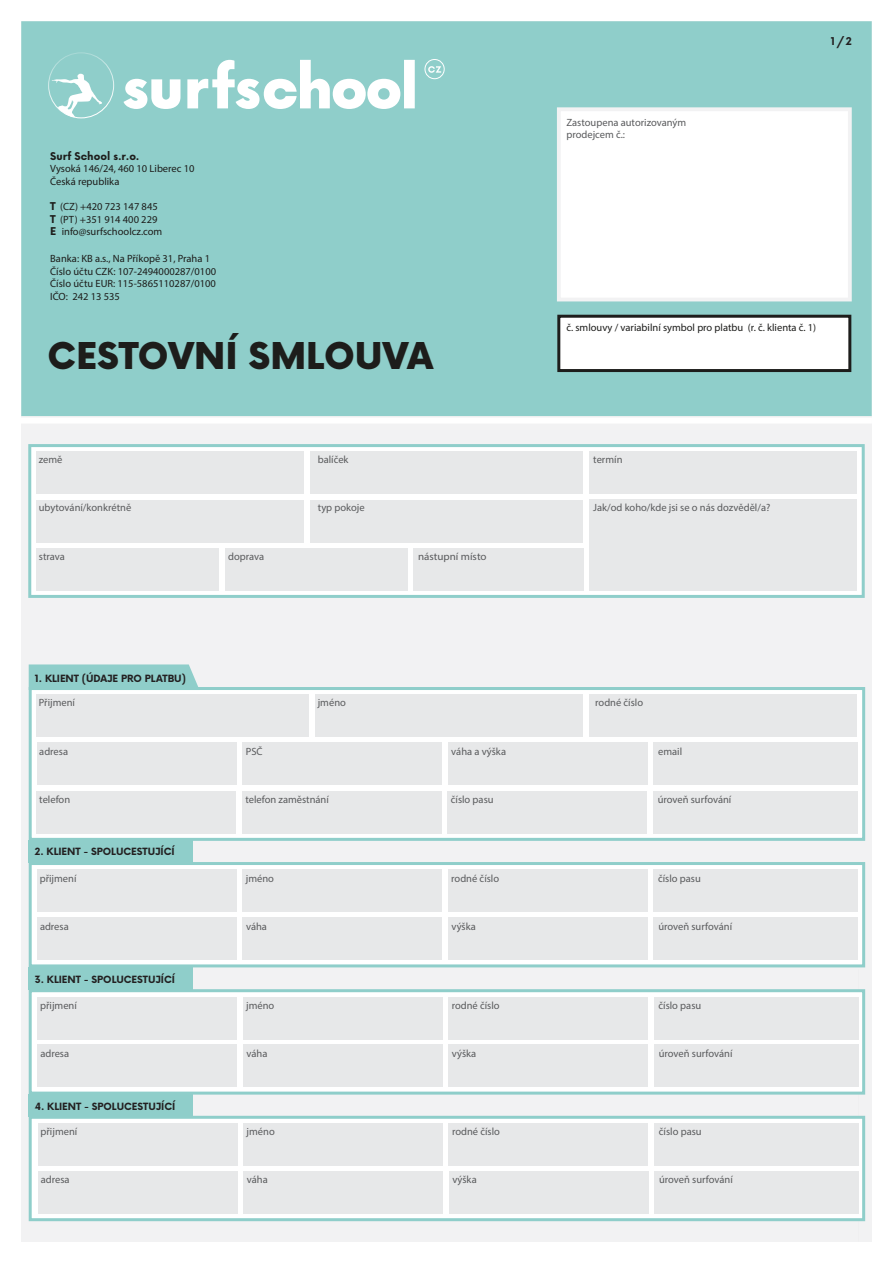
<style>
.page{position:relative;width:893px;height:1263px;background:#fff}
.page>*{position:absolute;margin:0;border:0;box-sizing:border-box;transform-origin:0 0}
.t1{font:900 36px "Now";color:#1d1d1b}
.t2{font:12px "Myriad Pro";letter-spacing:-.025em;color:#232021}
.t3{font:10.5px/12.6px "Myriad Pro";color:#595a5c}
.t4{font:10.5px/12.6px "Myriad Pro";color:#1d1d1b}
.t5{font:700 10.5px "Now";color:#1d1d1b}
.t6{font:10.5px "Myriad Pro";color:#595a5c;scale:1.05 1}
.t7{font:700 10.5px "Now";color:#232021}
.t8{font:700 9.75px "Now";letter-spacing:-.005em;color:#232021}
.s1{font-family:"Now";font-weight:700}
</style>
<div class="page">
<div style="left:21px;top:21px;width:851px;height:1221px;background:#f2f2f3"></div>
<div style="left:21px;top:21px;width:851px;height:395px;background:#8fceca"></div>
<div style="left:29px;top:862px;width:836px;height:105px;background:#fff;border:3px solid #8fceca"></div>
<div style="left:557px;top:107px;width:295px;height:194px;background:#fff;border:4px solid #f2f2f3"></div>
<div style="left:557px;top:315px;width:294px;height:57px;background:#fff;border:3px solid #1d1d1b"></div>
<div style="left:29px;top:687px;width:836px;height:154px;background:#fff;border:3px solid #8fceca"></div>
<div style="left:36px;top:694px;width:272px;height:43px;background:#e7e8e9"></div>
<div style="left:315px;top:694px;width:268px;height:43px;background:#e7e8e9"></div>
<div style="left:589px;top:694px;width:268px;height:43px;background:#e7e8e9"></div>
<div style="left:36px;top:791px;width:200px;height:43px;background:#e7e8e9"></div>
<div style="left:242px;top:791px;width:200px;height:43px;background:#e7e8e9"></div>
<div style="left:653px;top:791px;width:204px;height:43px;background:#e7e8e9"></div>
<div style="left:447px;top:791px;width:200px;height:43px;background:#e7e8e9"></div>
<div style="left:37px;top:743px;width:200px;height:42px;background:#e7e8e9"></div>
<div style="left:242px;top:743px;width:200px;height:42px;background:#e7e8e9"></div>
<div style="left:654px;top:743px;width:204px;height:42px;background:#e7e8e9"></div>
<div style="left:448px;top:743px;width:200px;height:42px;background:#e7e8e9"></div>
<div style="left:37px;top:869px;width:200px;height:43px;background:#e7e8e9"></div>
<div style="left:242px;top:869px;width:200px;height:43px;background:#e7e8e9"></div>
<div style="left:654px;top:869px;width:204px;height:43px;background:#e7e8e9"></div>
<div style="left:448px;top:869px;width:200px;height:43px;background:#e7e8e9"></div>
<div style="left:37px;top:917px;width:200px;height:43px;background:#e7e8e9"></div>
<div style="left:243px;top:917px;width:199px;height:43px;background:#e7e8e9"></div>
<div style="left:654px;top:917px;width:204px;height:43px;background:#e7e8e9"></div>
<div style="left:448px;top:917px;width:200px;height:43px;background:#e7e8e9"></div>
<div style="left:29px;top:840px;width:164px;height:22px;background:#8fceca"></div>
<div style="left:29px;top:989px;width:836px;height:105px;background:#fff;border:3px solid #8fceca"></div>
<div style="left:37px;top:997px;width:200px;height:42px;background:#e7e8e9"></div>
<div style="left:243px;top:997px;width:200px;height:42px;background:#e7e8e9"></div>
<div style="left:654px;top:997px;width:204px;height:42px;background:#e7e8e9"></div>
<div style="left:448px;top:997px;width:200px;height:42px;background:#e7e8e9"></div>
<div style="left:37px;top:1045px;width:200px;height:42px;background:#e7e8e9"></div>
<div style="left:243px;top:1045px;width:200px;height:42px;background:#e7e8e9"></div>
<div style="left:654px;top:1045px;width:204px;height:42px;background:#e7e8e9"></div>
<div style="left:448px;top:1045px;width:200px;height:42px;background:#e7e8e9"></div>
<div style="left:29px;top:967px;width:164px;height:22px;background:#8fceca"></div>
<div style="left:29px;top:1116px;width:836px;height:105px;background:#fff;border:3px solid #8fceca"></div>
<div style="left:38px;top:1123px;width:199px;height:43px;background:#e7e8e9"></div>
<div style="left:243px;top:1123px;width:200px;height:43px;background:#e7e8e9"></div>
<div style="left:654px;top:1123px;width:204px;height:43px;background:#e7e8e9"></div>
<div style="left:449px;top:1123px;width:199px;height:43px;background:#e7e8e9"></div>
<div style="left:38px;top:1171px;width:200px;height:43px;background:#e7e8e9"></div>
<div style="left:243px;top:1171px;width:200px;height:43px;background:#e7e8e9"></div>
<div style="left:655px;top:1171px;width:204px;height:43px;background:#e7e8e9"></div>
<div style="left:449px;top:1171px;width:200px;height:43px;background:#e7e8e9"></div>
<div style="left:29px;top:1094px;width:164px;height:23px;background:#8fceca"></div>
<div style="left:29px;top:664px;width:170px;height:26px;background:#8fceca"></div>
<svg style="left:123px;top:60px;width:292px;height:49px"></svg>
<div style="left:48px;top:52px;width:66px;height:66px;border:1px solid #fff;border-radius:50%"></div>
<svg style="left:51px;top:73px;width:51px;height:44px"></svg>
<svg style="left:428px;top:66px;width:13px;height:7px"></svg>
<div style="left:424px;top:59px;width:21px;height:20px;border:1px solid #fff;border-radius:50%"></div>
<div style="left:28px;top:444px;width:837px;height:154px;background:#fff;border:3px solid #8fceca"></div>
<div style="left:36px;top:452px;width:268px;height:42px;background:#e7e8e9"></div>
<div style="left:310px;top:452px;width:273px;height:42px;background:#e7e8e9"></div>
<div style="left:589px;top:452px;width:268px;height:42px;background:#e7e8e9"></div>
<div style="left:36px;top:500px;width:268px;height:42px;background:#e7e8e9"></div>
<div style="left:310px;top:500px;width:273px;height:42px;background:#e7e8e9"></div>
<div style="left:589px;top:500px;width:268px;height:91px;background:#e7e8e9"></div>
<div style="left:36px;top:548px;width:183px;height:43px;background:#e7e8e9"></div>
<div style="left:225px;top:548px;width:182px;height:43px;background:#e7e8e9"></div>
<div style="left:413px;top:548px;width:170px;height:43px;background:#e7e8e9"></div>
<div style="left:21px;top:417px;width:851px;height:6px;background:#fff"></div>
<p class="t5" style="left:50px;top:148px;width:91px">Surf School s.r.o.</p>
<p class="t4" style="left:50px;top:162px;width:146px">Vysoká 146/24, 460 10 Liberec 10<br>Česká republika</p>
<p class="t4" style="left:50px;top:200px;width:114px"><span class="s1">T</span> (CZ) +420 723 147 845<br><span class="s1">T</span> (PT) +351 914 400 229<br><span class="s1">E</span> info@surfschoolcz.com</p>
<p class="t4" style="left:50px;top:252px;width:167px">Banka: KB a.s., Na Příkopě 31, Praha 1<br>Číslo účtu CZK: 107-2494000287/0100<br>Číslo účtu EUR: 115-5865110287/0100<br>IČO: 242 13 535</p>
<h1 class="t1" style="left:47px;top:330px;width:387px">CESTOVNÍ SMLOUVA</h1>
<p class="t3" style="left:566px;top:116px;width:121px">Zastoupena autorizovaným prodejcem č.:</p>
<p class="t7" style="left:831px;top:33px;width:22px">1/2</p>
<p class="t4" style="left:566px;top:321px;width:251px">č. smlouvy / variabilní symbol pro platbu (r. č. klienta č. 1)</p>
<p class="t3" style="left:39px;top:453px;width:25px">země</p>
<p class="t3" style="left:318px;top:453px;width:32px">balíček</p>
<p class="t3" style="left:593px;top:453px;width:31px">termín</p>
<p class="t3" style="left:39px;top:501px;width:94px">ubytování/konkrétně</p>
<p class="t3" style="left:318px;top:501px;width:48px">typ pokoje</p>
<p class="t3" style="left:593px;top:501px;width:179px">Jak/od koho/kde jsi se o nás dozvěděl/a?</p>
<p class="t3" style="left:39px;top:550px;width:28px">strava</p>
<p class="t3" style="left:228px;top:550px;width:38px">doprava</p>
<p class="t6" style="left:418px;top:550px;width:67px">nástupní místo</p>
<p class="t8" style="left:35px;top:671px;width:153px">1. KLIENT (ÚDAJE PRO PLATBU)</p>
<p class="t3" style="left:39px;top:696px;width:38px">Přijmení</p>
<p class="t3" style="left:39px;top:745px;width:30px">adresa</p>
<p class="t3" style="left:318px;top:696px;width:30px">jméno</p>
<p class="t3" style="left:595px;top:696px;width:49px">rodné číslo</p>
<p class="t3" style="left:246px;top:745px;width:18px">PSČ</p>
<p class="t3" style="left:451px;top:745px;width:56px">váha a výška</p>
<p class="t3" style="left:658px;top:745px;width:26px">email</p>
<p class="t3" style="left:39px;top:793px;width:32px">telefon</p>
<p class="t3" style="left:245px;top:793px;width:85px">telefon zaměstnání</p>
<p class="t3" style="left:451px;top:793px;width:44px">číslo pasu</p>
<p class="t3" style="left:658px;top:793px;width:75px">úroveň surfování</p>
<p class="t8" style="left:35px;top:844px;width:141px">2. KLIENT - SPOLUCESTUJÍCÍ</p>
<p class="t2" style="left:40px;top:848px;width:103px">Zákazník - objednatel</p>
<p class="t3" style="left:40px;top:872px;width:38px">přijmení</p>
<p class="t3" style="left:246px;top:872px;width:30px">jméno</p>
<p class="t3" style="left:451px;top:872px;width:49px">rodné číslo</p>
<p class="t3" style="left:658px;top:872px;width:44px">číslo pasu</p>
<p class="t3" style="left:40px;top:920px;width:30px">adresa</p>
<p class="t3" style="left:246px;top:920px;width:22px">váha</p>
<p class="t3" style="left:452px;top:920px;width:26px">výška</p>
<p class="t3" style="left:658px;top:920px;width:75px">úroveň surfování</p>
<p class="t8" style="left:35px;top:972px;width:142px">3. KLIENT - SPOLUCESTUJÍCÍ</p>
<p class="t2" style="left:40px;top:975px;width:103px">Zákazník - objednatel</p>
<p class="t3" style="left:40px;top:999px;width:38px">přijmení</p>
<p class="t3" style="left:246px;top:999px;width:30px">jméno</p>
<p class="t3" style="left:452px;top:999px;width:49px">rodné číslo</p>
<p class="t3" style="left:658px;top:999px;width:44px">číslo pasu</p>
<p class="t3" style="left:40px;top:1047px;width:30px">adresa</p>
<p class="t3" style="left:246px;top:1047px;width:22px">váha</p>
<p class="t3" style="left:452px;top:1047px;width:26px">výška</p>
<p class="t3" style="left:659px;top:1047px;width:75px">úroveň surfování</p>
<p class="t8" style="left:35px;top:1099px;width:142px">4. KLIENT - SPOLUCESTUJÍCÍ</p>
<p class="t2" style="left:40px;top:1102px;width:103px">Zákazník - objednatel</p>
<p class="t3" style="left:41px;top:1125px;width:38px">přijmení</p>
<p class="t3" style="left:247px;top:1125px;width:30px">jméno</p>
<p class="t3" style="left:452px;top:1125px;width:49px">rodné číslo</p>
<p class="t3" style="left:659px;top:1125px;width:44px">číslo pasu</p>
<p class="t3" style="left:41px;top:1173px;width:30px">adresa</p>
<p class="t3" style="left:247px;top:1173px;width:22px">váha</p>
<p class="t3" style="left:452px;top:1173px;width:26px">výška</p>
<p class="t3" style="left:659px;top:1173px;width:75px">úroveň surfování</p>
</div>
